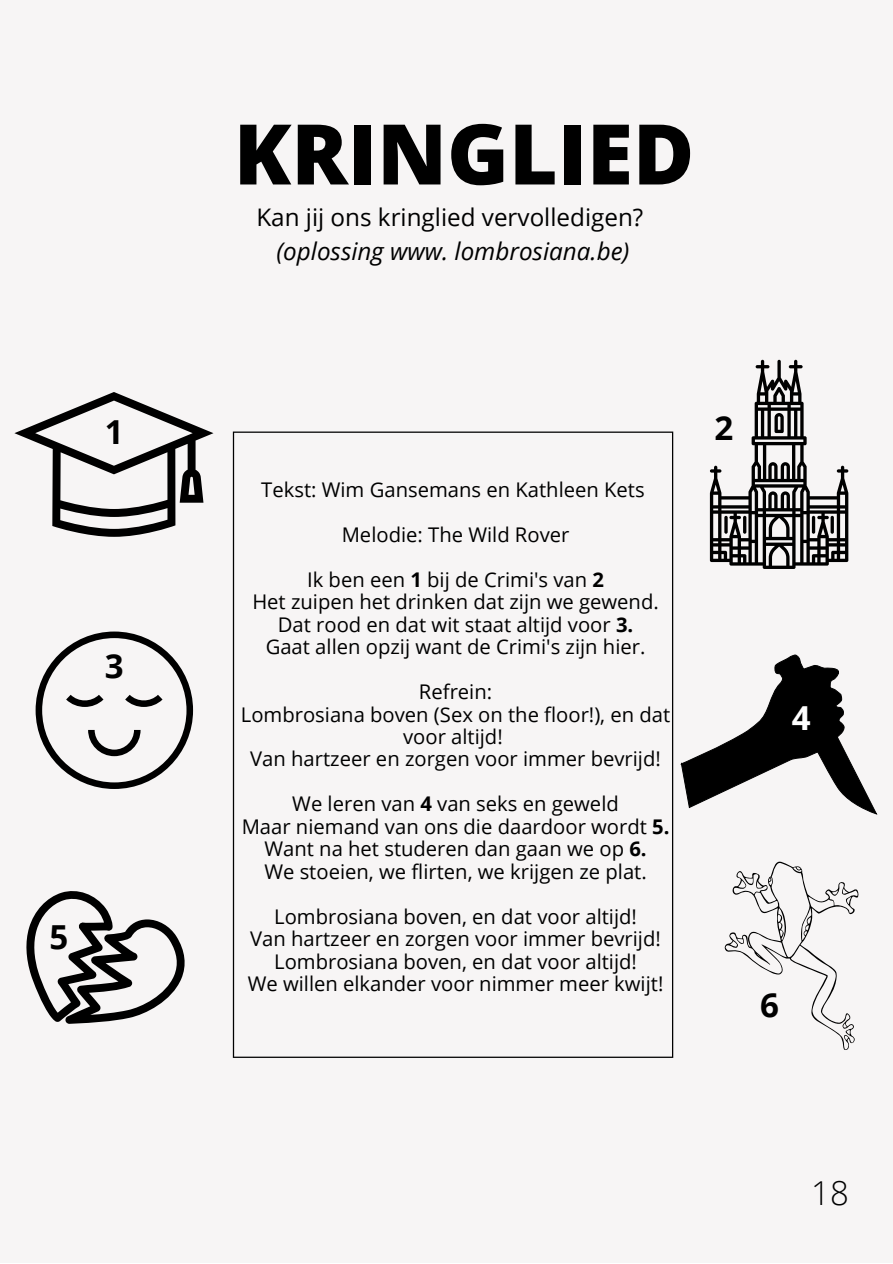
<style>
.page{position:relative;width:893px;height:1264px;background:#fff}
.page>*{position:absolute;margin:0;border:0;box-sizing:border-box;transform-origin:0 0}
.t1{font:800 83.7px "Open Sans";color:#000}
.t2{font:700 33px "Open Sans";color:#000}
.t3{font:300 33px "Open Sans";color:#000}
.t4{font:700 33px "Open Sans";color:#fff}
.t5{font:24.3px "Open Sans";color:#000}
.t6{font:italic 24.3px "Open Sans";color:#000}
.t7{font:20.25px/22.5px "Open Sans";color:#000;text-align:center}
.s1{font-weight:700}
</style>
<div class="page">
<div style="left:0;top:0;width:892px;height:1262px;background:#f7f5f5"></div>
<svg style="left:14px;top:392px;width:199px;height:145px"></svg>
<svg style="left:709px;top:360px;width:139px;height:209px"></svg>
<svg style="left:811px;top:516px;width:4px;height:17px"></svg>
<hr style="left:830px;top:516px;width:3px;height:17px;background:#000;border-radius:2px">
<svg style="left:36px;top:631px;width:157px;height:158px"></svg>
<svg style="left:680px;top:654px;width:197px;height:160px"></svg>
<svg style="left:26px;top:891px;width:159px;height:132px"></svg>
<svg style="left:724px;top:861px;width:135px;height:189px"></svg>
<svg style="left:233px;top:431px;width:440px;height:626px"></svg>
<h2 class="t2" style="left:105px;top:408px;width:20px">1</h2>
<h2 class="t2" style="left:105px;top:642px;width:20px">3</h2>
<h2 class="t2" style="left:49px;top:913px;width:20px">5</h2>
<h1 class="t1" style="left:234px;top:95px;width:462px">KRINGLIED</h1>
<p class="t5" style="left:256px;top:200px;width:388px">Kan jij ons kringlied vervolledigen?</p>
<p class="t6" style="left:276px;top:234px;width:354px">(oplossing www. lombrosiana.be)</p>
<p class="t7" style="left:261px;top:477px;width:385px">Tekst: Wim Gansemans en Kathleen Kets</p>
<p class="t7" style="left:342px;top:522px;width:229px">Melodie: The Wild Rover</p>
<p class="t7" style="left:252px;top:567px;width:408px">Ik ben een <span class="s1">1</span> bij de Crimi's van <span class="s1">2<br></span>Het zuipen het drinken dat zijn we gewend.<br>Dat rood en dat wit staat altijd voor <span class="s1">3.<br></span>Gaat allen opzij want de Crimi's zijn hier.</p>
<p class="t7" style="left:241px;top:680px;width:431px">Refrein:<br>Lombrosiana boven (Sex on the floor!), en dat voor altijd!<br>Van hartzeer en zorgen voor immer bevrijd!</p>
<p class="t7" style="left:242px;top:792px;width:429px">We leren van <span class="s1">4</span> van seks en geweld<br>Maar niemand van ons die daardoor wordt <span class="s1">5.<br></span>Want na het studeren dan gaan we op <span class="s1">6.<br></span>We stoeien, we flirten, we krijgen ze plat.</p>
<p class="t7" style="left:248px;top:904px;width:417px">Lombrosiana boven, en dat voor altijd!<br>Van hartzeer en zorgen voor immer bevrijd!<br>Lombrosiana boven, en dat voor altijd!<br>We willen elkander voor nimmer meer kwijt!</p>
<h2 class="t2" style="left:714px;top:405px;width:20px">2</h2>
<h2 class="t4" style="left:791px;top:694px;width:20px">4</h2>
<h2 class="t2" style="left:760px;top:981px;width:20px">6</h2>
<h2 class="t3" style="left:811px;top:1169px;width:39px">18</h2>
</div>
